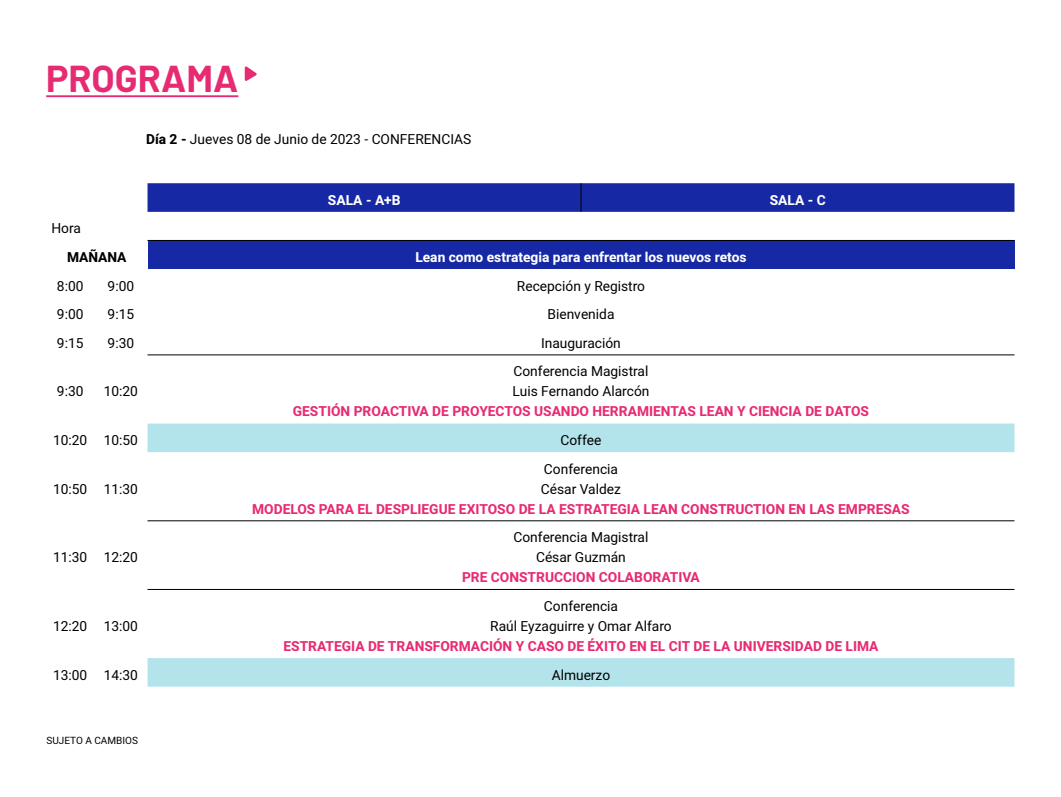
<style>
.page{position:relative;width:1061px;height:797px;background:#fff}
.page>*{position:absolute;margin:0;border:0;box-sizing:border-box;transform-origin:0 0}
.t1{font:700 37.5px "Barlow";color:#e72b73}
.t2{font:13.75px/20px "Heebo";color:#000}
.t3{font:700 13.75px "Heebo";color:#e72b73}
.t4{font:700 13.75px "Heebo";color:#fff}
.t5{font:700 13.75px "Heebo";color:#000}
.t6{font:10px "Heebo";color:#000}
.s1{font-weight:700}
</style>
<div class="page">
<hr style="left:46px;top:95px;width:192px;height:2px;background:#e72b73">
<svg style="left:245px;top:66px;width:12px;height:15px"></svg>
<div style="left:147px;top:240px;width:867px;height:29px;background:#1628a4"></div>
<svg style="left:147px;top:423px;width:867px;height:263px"></svg>
<svg style="left:147px;top:183px;width:867px;height:29px;background:#192ba5"></svg>
<hr style="left:147px;top:240px;width:434px;height:1px;background:#000">
<hr style="left:581px;top:240px;width:433px;height:1px;background:#000">
<hr style="left:147px;top:520px;width:434px;height:1px;background:#000">
<hr style="left:581px;top:520px;width:433px;height:1px;background:#000">
<hr style="left:147px;top:589px;width:434px;height:1px;background:#000">
<hr style="left:581px;top:589px;width:433px;height:1px;background:#000">
<hr style="left:147px;top:354px;width:434px;height:1px;background:#000">
<hr style="left:581px;top:354px;width:433px;height:1px;background:#000">
<h1 class="t1" style="left:46px;top:56px;width:194px">PROGRAMA</h1>
<p class="t2" style="left:146px;top:129px;width:326px"><span class="s1">Día 2 -</span> Jueves 08 de Junio de 2023 - CONFERENCIAS</p>
<p class="t4" style="left:328px;top:190px;width:74px">SALA - A+B</p>
<p class="t4" style="left:769px;top:190px;width:58px">SALA - C</p>
<p class="t2" style="left:51px;top:218px;width:31px">Hora</p>
<p class="t5" style="left:67px;top:247px;width:61px">MAÑANA</p>
<p class="t4" style="left:415px;top:247px;width:332px">Lean como estrategia para enfrentar los nuevos retos</p>
<p class="t2" style="left:57px;top:275px;width:28px">8:00</p>
<p class="t2" style="left:108px;top:275px;width:28px">9:00</p>
<p class="t2" style="left:517px;top:275px;width:130px">Recepción y Registro</p>
<p class="t2" style="left:57px;top:304px;width:28px">9:00</p>
<p class="t2" style="left:108px;top:304px;width:28px">9:15</p>
<p class="t2" style="left:547px;top:304px;width:68px">Bienvenida</p>
<p class="t2" style="left:57px;top:333px;width:28px">9:15</p>
<p class="t2" style="left:108px;top:333px;width:28px">9:30</p>
<p class="t2" style="left:541px;top:333px;width:81px">Inauguración</p>
<p class="t2" style="left:57px;top:381px;width:28px">9:30</p>
<p class="t2" style="left:104px;top:381px;width:36px">10:20</p>
<p class="t2" style="left:512px;top:361px;width:138px">Conferencia Magistral<br>Luis Fernando Alarcón</p>
<p class="t3" style="left:293px;top:402px;width:577px">GESTIÓN PROACTIVA DE PROYECTOS USANDO HERRAMIENTAS LEAN Y CIENCIA DE DATOS</p>
<p class="t2" style="left:53px;top:430px;width:86px">10:20 10:50</p>
<p class="t2" style="left:560px;top:430px;width:42px">Coffee</p>
<p class="t2" style="left:53px;top:478px;width:86px">10:50 11:30</p>
<p class="t2" style="left:541px;top:458px;width:82px">Conferencia<br>César Valdez</p>
<p class="t3" style="left:252px;top:499px;width:659px">MODELOS PARA EL DESPLIEGUE EXITOSO DE LA ESTRATEGIA LEAN CONSTRUCTION EN LAS EMPRESAS</p>
<p class="t2" style="left:53px;top:547px;width:86px">11:30 12:20</p>
<p class="t2" style="left:53px;top:615px;width:86px">12:20 13:00</p>
<p class="t2" style="left:513px;top:527px;width:136px;text-align:center">Conferencia Magistral<br>César Guzmán</p>
<p class="t3" style="left:462px;top:567px;width:239px">PRE CONSTRUCCION COLABORATIVA</p>
<p class="t2" style="left:490px;top:595px;width:183px;text-align:center">Conferencia<br>Raúl Eyzaguirre y Omar Alfaro</p>
<p class="t3" style="left:283px;top:636px;width:596px">ESTRATEGIA DE TRANSFORMACIÓN Y CASO DE ÉXITO EN EL CIT DE LA UNIVERSIDAD DE LIMA</p>
<p class="t2" style="left:53px;top:664px;width:86px">13:00 14:30</p>
<p class="t2" style="left:551px;top:664px;width:60px">Almuerzo</p>
<p class="t6" style="left:46px;top:733px;width:93px">SUJETO A CAMBIOS</p>
</div>
